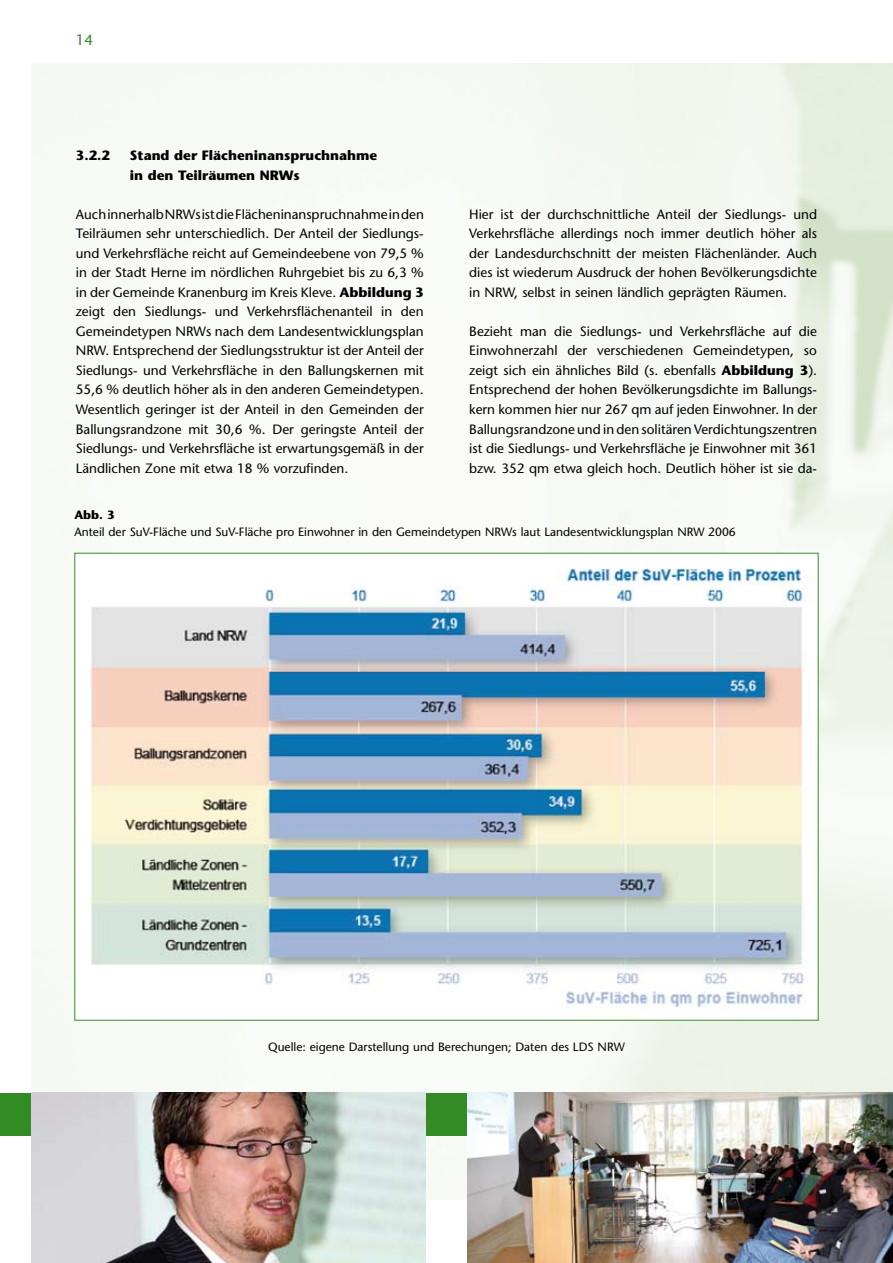
<style>
.page{position:relative;width:893px;height:1263px;background:#fff}
.page>*{position:absolute;margin:0;border:0;box-sizing:border-box;transform-origin:0 0}
.t1{font:15px "Stone Sans";color:#338b26}
.t2{font:13.5px/19.5px "Stone Sans";color:#000;text-align:justify}
.t3{font:700 13.5px/19.5px "Stone Sans";color:#000}
.t4{font:12px "Stone Sans";color:#000}
.t5{font:700 12px "Stone Sans";color:#000}
.s1{font-weight:700}
</style>
<div class="page">
<img style="left:32px;top:64px;width:861px;height:1135px">
<img style="left:76px;top:555px;width:741px;height:463px">
<div style="left:0;top:1093px;width:893px;height:42px;background:#338b26"></div>
<img style="left:32px;top:1093px;width:393px;height:170px">
<img style="left:468px;top:1093px;width:425px;height:170px">
<p class="t1" style="left:76px;top:30px;width:19px">14</p>
<p class="t3" style="left:76px;top:146px;width:36px">3.2.2</p>
<p class="t3" style="left:130px;top:146px;width:249px">Stand der Flächeninanspruchnahme in den Teilräumen NRWs</p>
<p class="t2" style="left:76px;top:205px;width:350px">Auch innerhalb NRWs ist die Flächeninanspruchnahme in den Teilräumen sehr unterschiedlich. Der Anteil der Siedlungs&shy;und Verkehrsfläche reicht auf Gemeindeebene von 79,5 % in der Stadt Herne im nördlichen Ruhrgebiet bis zu 6,3 % in der Gemeinde Kranenburg im Kreis Kleve. <span class="s1">Abbildung 3 </span>zeigt den Siedlungs- und Verkehrsflächenanteil in den Gemeindetypen NRWs nach dem Landesentwicklungsplan NRW. Entsprechend der Siedlungsstruktur ist der Anteil der Siedlungs- und Verkehrsfläche in den Ballungskernen mit 55,6 % deutlich höher als in den anderen Gemeindetypen.<br>Wesentlich geringer ist der Anteil in den Gemeinden der Ballungsrandzone mit 30,6 %. Der geringste Anteil der Siedlungs- und Verkehrsfläche ist erwartungsgemäß in der Ländlichen Zone mit etwa 18 % vorzufinden.</p>
<p class="t2" style="left:469px;top:205px;width:349px">Hier ist der durchschnittliche Anteil der Siedlungs- und Verkehrsfläche allerdings noch immer deutlich höher als der Landesdurchschnitt der meisten Flächenländer. Auch dies ist wiederum Ausdruck der hohen Bevölkerungsdichte in NRW, selbst in seinen ländlich geprägten Räumen.</p>
<p class="t2" style="left:469px;top:322px;width:349px">Bezieht man die Siedlungs- und Verkehrsfläche auf die Einwohnerzahl der verschiedenen Gemeindetypen, so zeigt sich ein ähnliches Bild (s. ebenfalls <span class="s1">Abbildung 3</span>).<br>Entsprechend der hohen Bevölkerungsdichte im Ballungs&shy;kern kommen hier nur 267 qm auf jeden Einwohner. In der Ballungsrandzone und in den solitären Verdichtungszentren ist die Siedlungs- und Verkehrsfläche je Einwohner mit 361 bzw. 352 qm etwa gleich hoch. Deutlich höher ist sie da-</p>
<p class="t5" style="left:74px;top:508px;width:42px">Abb. 3</p>
<p class="t4" style="left:74px;top:524px;width:663px">Anteil der SuV-Fläche und SuV-Fläche pro Einwohner in den Gemeindetypen NRWs laut Landesentwicklungsplan NRW 2006</p>
<p class="t4" style="left:268px;top:1039px;width:358px">Quelle: eigene Darstellung und Berechungen; Daten des LDS NRW</p>
</div>
